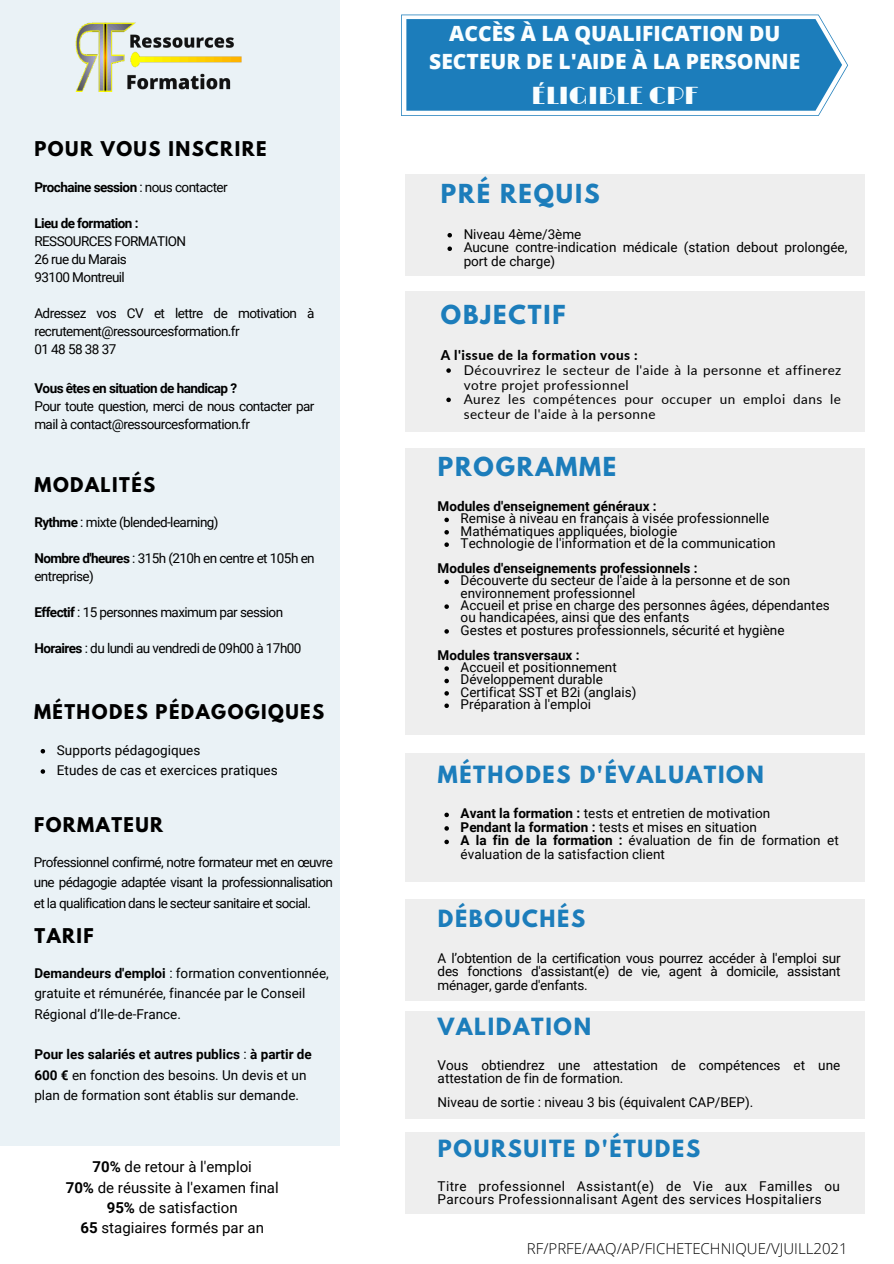
<style>
.page{position:relative;width:894px;height:1264px;background:#fff}
.page>*{position:absolute;margin:0;border:0;box-sizing:border-box;transform-origin:0 0}
.t1{font:24.45px "Limelight";color:#fafeff}
.t2{font:700 23.25px "League Spartan";letter-spacing:.08em;color:#1c7dbb}
.t3{font:700 21px "League Spartan";letter-spacing:.08em;color:#1c7dbb}
.t4{font:800 21px/27.5px "Open Sans";color:#fafeff;text-align:center}
.t5{font:700 18px "League Spartan";letter-spacing:.08em;color:#000}
.t6{font:15px "Roboto";color:#000}
.t7{font:300 15px "Open Sans";color:#000}
.t8{font:13.5px/20.2px "Roboto";color:#000}
.t9{font:13.5px/18px "Roboto";letter-spacing:-.04em;color:#000}
.t10{font:13.5px/14.7px "Lato";letter-spacing:.035em;color:#000}
.t11{font:13.5px/12.5px "Roboto";letter-spacing:.03em;color:#000}
.t12{font:700 13.5px "Roboto";color:#000}
.t13{font:700 13.5px "Roboto";letter-spacing:-.04em;color:#000}
.t14{font:800 13.5px "Lato";letter-spacing:.035em;color:#000}
.s1{font-weight:400}
.s2{font-weight:700}
</style>
<div class="page">
<div style="left:0;top:0;width:339px;height:1145px;background:#e5eff4"></div>
<div style="left:405px;top:174px;width:459px;height:102px;background:#eee"></div>
<div style="left:405px;top:291px;width:459px;height:140px;background:#eee"></div>
<div style="left:405px;top:448px;width:459px;height:287px;background:#eee"></div>
<svg style="left:401px;top:15px;width:446px;height:101px;background:#388dc3"></svg>
<img style="left:75px;top:22px;width:167px;height:70px">
<svg style="left:444px;top:517px;width:5px;height:5px"></svg>
<svg style="left:444px;top:530px;width:5px;height:4px"></svg>
<svg style="left:444px;top:542px;width:5px;height:5px"></svg>
<svg style="left:444px;top:579px;width:5px;height:5px"></svg>
<svg style="left:444px;top:604px;width:5px;height:5px"></svg>
<svg style="left:444px;top:629px;width:5px;height:4px"></svg>
<svg style="left:444px;top:666px;width:5px;height:5px"></svg>
<svg style="left:444px;top:678px;width:5px;height:5px"></svg>
<svg style="left:444px;top:691px;width:5px;height:4px"></svg>
<svg style="left:444px;top:703px;width:5px;height:5px"></svg>
<svg style="left:41px;top:749px;width:4px;height:4px"></svg>
<svg style="left:41px;top:769px;width:4px;height:4px"></svg>
<svg style="left:447px;top:233px;width:5px;height:4px"></svg>
<svg style="left:447px;top:246px;width:5px;height:5px"></svg>
<svg style="left:446px;top:368px;width:4px;height:5px"></svg>
<svg style="left:446px;top:397px;width:4px;height:5px"></svg>
<div style="left:405px;top:753px;width:459px;height:128px;background:#eee"></div>
<div style="left:405px;top:899px;width:459px;height:101px;background:#eee"></div>
<div style="left:405px;top:1010px;width:459px;height:108px;background:#eee"></div>
<svg style="left:444px;top:812px;width:5px;height:5px"></svg>
<svg style="left:444px;top:826px;width:5px;height:4px"></svg>
<svg style="left:444px;top:839px;width:5px;height:5px"></svg>
<div style="left:405px;top:1132px;width:459px;height:81px;background:#eee"></div>
<p class="t5" style="left:35px;top:140px;width:233px">POUR VOUS INSCRIRE</p>
<p class="t13" style="left:34px;top:179px;width:195px">Prochaine session <span class="s1">: nous contacter</span></p>
<p class="t13" style="left:34px;top:215px;width:106px">Lieu de formation :</p>
<p class="t9" style="left:34px;top:232px;width:153px">RESSOURCES FORMATION</p>
<p class="t9" style="left:34px;top:250px;width:94px">26 rue du Marais</p>
<p class="t9" style="left:34px;top:268px;width:92px">93100 Montreuil</p>
<p class="t9" style="left:34px;top:304px;width:281px">Adressez vos CV et lettre de motivation à recrutement@ressourcesformation.fr</p>
<p class="t8" style="left:34px;top:339px;width:83px">01 48 58 38 37</p>
<p class="t13" style="left:34px;top:380px;width:204px">Vous êtes en situation de handicap ?</p>
<p class="t9" style="left:34px;top:397px;width:281px">Pour toute question, merci de nous contacter par mail à contact@ressourcesformation.fr</p>
<p class="t5" style="left:35px;top:475px;width:122px">MODALITÉS</p>
<p class="t9" style="left:34px;top:513px;width:186px"><span class="s2">Rythme</span> : mixte (blended-learning)</p>
<p class="t9" style="left:34px;top:549px;width:282px"><span class="s2">Nombre d'heures</span> : 315h (210h en centre et 105h en entreprise)</p>
<p class="t9" style="left:34px;top:603px;width:250px"><span class="s2">Effectif</span> : 15 personnes maximum par session</p>
<p class="t9" style="left:34px;top:639px;width:268px"><span class="s2">Horaires</span> : du lundi au vendredi de 09h00 à 17h00</p>
<p class="t5" style="left:34px;top:703px;width:292px">MÉTHODES PÉDAGOGIQUES</p>
<p class="t8" style="left:57px;top:740px;width:145px">Supports pédagogiques</p>
<p class="t8" style="left:57px;top:760px;width:222px">Etudes de cas et exercices pratiques</p>
<p class="t5" style="left:34px;top:815px;width:131px">FORMATEUR</p>
<p class="t8" style="left:34px;top:852px;width:300px;text-align:justify">Professionnel confirmé, notre formateur met en œuvre une pédagogie adaptée visant la professionnalisation et la qualification dans le secteur sanitaire et social.</p>
<p class="t5" style="left:35px;top:926px;width:61px">TARIF</p>
<p class="t8" style="left:34px;top:963px;width:296px"><span class="s2">Demandeurs d'emploi</span> : formation conventionnée, gratuite et rémunérée, financée par le Conseil<br>Régional d’Ile-de-France.</p>
<p class="t8" style="left:34px;top:1044px;width:279px"><span class="s2">Pour les salariés et autres publics</span> : <span class="s2">à partir de<br>600 €</span> en fonction des besoins. Un devis et un plan de formation sont établis sur demande.</p>
<p class="t6" style="left:93px;top:1158px;width:161px"><span class="s2">70%</span> de retour à l'emploi</p>
<p class="t6" style="left:66px;top:1178px;width:214px"><span class="s2">70%</span> de réussite à l'examen final</p>
<p class="t6" style="left:107px;top:1198px;width:132px"><span class="s2">95%</span> de satisfaction</p>
<p class="t6" style="left:80px;top:1219px;width:185px"><span class="s2">65</span> stagiaires formés par an</p>
<p class="t4" style="left:429px;top:19px;width:372px">ACCÈS À LA QUALIFICATION DU<br>SECTEUR DE L'AIDE À LA PERSONNE</p>
<p class="t1" style="left:531px;top:82px;width:168px">ÉLIGIBLE CPF</p>
<p class="t2" style="left:441px;top:182px;width:160px">PRÉ REQUIS</p>
<p class="t8" style="left:463px;top:224px;width:119px">Niveau 4ème/3ème</p>
<p class="t8" style="left:463px;top:241px;width:385px;line-height:13.5px">Aucune contre-indication médicale (station debout prolongée, port de charge)</p>
<p class="t2" style="left:441px;top:303px;width:126px">OBJECTIF</p>
<p class="t14" style="left:440px;top:347px;width:198px">A l'issue de la formation vous :</p>
<p class="t10" style="left:463px;top:362px;width:379px">Découvrirez le secteur de l'aide à la personne et affinerez votre projet professionnel</p>
<p class="t10" style="left:463px;top:392px;width:378px">Aurez les compétences pour occuper un emploi dans le secteur de l'aide à la personne</p>
<p class="t2" style="left:438px;top:454px;width:180px">PROGRAMME</p>
<p class="t8" style="left:460px;top:508px;width:310px">Remise à niveau en français à visée professionnelle</p>
<p class="t8" style="left:460px;top:521px;width:218px">Mathématiques appliquées, biologie</p>
<p class="t8" style="left:460px;top:533px;width:316px">Technologie de l'information et de la communication</p>
<p class="t8" style="left:460px;top:574px;width:331px;line-height:12.5px">Découverte du secteur de l'aide à la personne et de son environnement professionnel</p>
<p class="t8" style="left:460px;top:599px;width:370px;line-height:12.5px">Accueil et prise en charge des personnes âgées, dépendantes ou handicapées, ainsi que des enfants</p>
<p class="t8" style="left:460px;top:620px;width:325px">Gestes et postures professionnels, sécurité et hygiène</p>
<p class="t8" style="left:460px;top:657px;width:158px">Accueil et positionnement</p>
<p class="t8" style="left:460px;top:669px;width:144px">Développement durable</p>
<p class="t8" style="left:460px;top:682px;width:177px">Certificat SST et B2i (anglais)</p>
<p class="t8" style="left:460px;top:694px;width:132px">Préparation à l'emploi</p>
<p class="t12" style="left:437px;top:498px;width:220px">Modules d'enseignement généraux :</p>
<p class="t12" style="left:437px;top:560px;width:261px">Modules d'enseignements professionnels :</p>
<p class="t12" style="left:437px;top:647px;width:143px">Modules transversaux :</p>
<p class="t3" style="left:438px;top:763px;width:327px">MÉTHODES D'ÉVALUATION</p>
<p class="t8" style="left:460px;top:803px;width:311px"><span class="s2">Avant la formation :</span> tests et entretien de motivation</p>
<p class="t8" style="left:460px;top:817px;width:298px"><span class="s2">Pendant la formation :</span> tests et mises en situation</p>
<p class="t8" style="left:460px;top:834px;width:379px;line-height:13.5px"><span class="s2">A la fin de la formation :</span> évaluation de fin de formation et évaluation de la satisfaction client</p>
<p class="t3" style="left:438px;top:908px;width:149px">DÉBOUCHÉS</p>
<p class="t8" style="left:437px;top:951px;width:404px;line-height:13.5px;text-align:justify">A l’obtention de la certification vous pourrez accéder à l'emploi sur des fonctions d'assistant(e) de vie, agent à domicile, assistant ménager, garde d'enfants.</p>
<p class="t3" style="left:438px;top:1016px;width:155px">VALIDATION</p>
<p class="t8" style="left:437px;top:1059px;width:404px;line-height:12.5px">Vous obtiendrez une attestation de compétences et une attestation de fin de formation.</p>
<p class="t8" style="left:437px;top:1092px;width:317px">Niveau de sortie : niveau 3 bis (équivalent CAP/BEP).</p>
<p class="t3" style="left:438px;top:1137px;width:264px">POURSUITE D'ÉTUDES</p>
<p class="t11" style="left:437px;top:1180px;width:403px">Titre professionnel Assistant(e) de Vie aux Familles ou<br>Parcours Professionnalisant Agent des services Hospitaliers</p>
<p class="t7" style="left:527px;top:1238px;width:322px">RF/PRFE/AAQ/AP/FICHETECHNIQUE/VJUILL2021</p>
</div>
